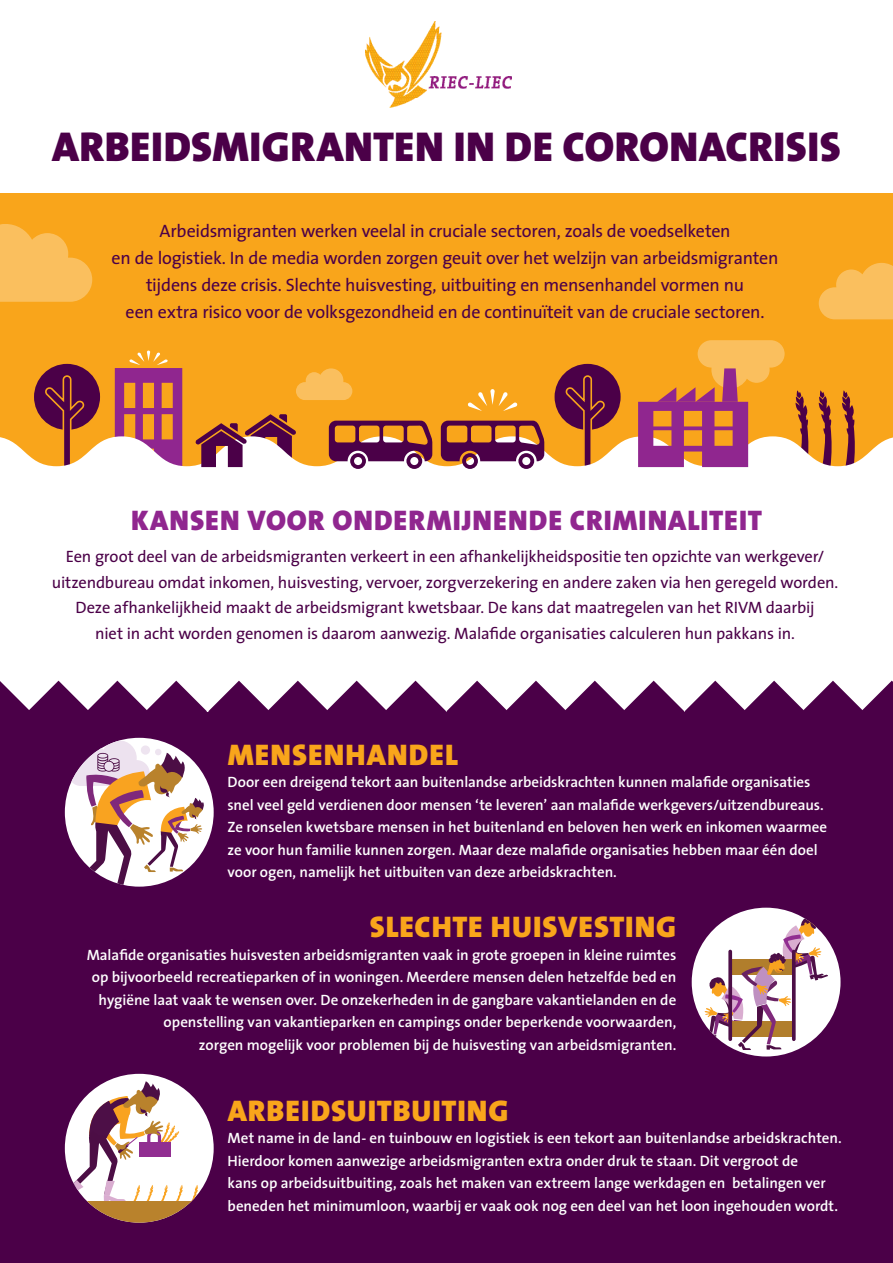
<style>
.page{position:relative;width:893px;height:1263px;background:#fff}
.page>*{position:absolute;margin:0;border:0;box-sizing:border-box;transform-origin:0 0}
.TITEL{font:900 42px "The Sans";letter-spacing:.015em;color:#4b0048}
.TITEL_kansen{font:900 30px "The Sans";letter-spacing:.035em;color:#f9a51b}
.TITEL_2{font:900 28.5px "The Sans";letter-spacing:.035em;color:#90268f}
.Intro{font:18px "The Sans";letter-spacing:-.015em;color:#4b0048}
.Intro-2{font:16.5px/25.5px "The Sans";letter-spacing:-.01em;color:#4b0048;text-align:center}
.Body_wit{font:600 15px/22.5px "The Sans";color:#fff}
</style>
<div class="page">
<div style="left:0;top:194px;width:893px;height:697px;background:#f9a51b"></div>
<svg style="left:842px;top:390px;width:13px;height:46px"></svg>
<svg style="left:819px;top:390px;width:13px;height:46px"></svg>
<svg style="left:795px;top:390px;width:13px;height:46px"></svg>
<svg style="left:115px;top:350px;width:67px;height:86px"></svg>
<div style="left:34px;top:364px;width:66px;height:66px;background:#4b0048;border-radius:50%"></div>
<svg style="left:43px;top:374px;width:43px;height:62px"></svg>
<div style="left:555px;top:364px;width:66px;height:66px;background:#4b0048;border-radius:50%"></div>
<svg style="left:564px;top:375px;width:43px;height:61px"></svg>
<div style="left:0;top:436px;width:893px;height:245px;background:#fff"></div>
<svg style="left:0;top:224px;width:92px;height:78px"></svg>
<svg style="left:819px;top:263px;width:74px;height:56px"></svg>
<svg style="left:296px;top:368px;width:56px;height:32px"></svg>
<svg style="left:441px;top:421px;width:103px;height:48px"></svg>
<svg style="left:329px;top:421px;width:103px;height:48px"></svg>
<svg style="left:195px;top:414px;width:101px;height:53px"></svg>
<svg style="left:467px;top:389px;width:51px;height:22px"></svg>
<svg style="left:638px;top:340px;width:147px;height:127px"></svg>
<img style="left:365px;top:21px;width:146px;height:87px">
<div style="left:0;top:712px;width:893px;height:551px;background:#4b0048"></div>
<svg style="left:0;top:681px;width:893px;height:206px"></svg>
<div style="left:65px;top:1074px;width:149px;height:149px;background:#fff;border-radius:50%"></div>
<svg style="left:65px;top:1081px;width:133px;height:121px"></svg>
<svg style="left:88px;top:1202px;width:103px;height:21px;fill:#b9822c"></svg>
<div style="left:692px;top:908px;width:148px;height:148px;background:#fff;border-radius:50%"></div>
<svg style="left:698px;top:912px;width:130px;height:138px"></svg>
<p class="TITEL" style="left:52px;top:111px;width:790px">ARBEIDSMIGRANTEN IN DE CORONACRISIS</p>
<p class="Intro" style="left:160px;top:216px;width:573px">Arbeidsmigranten werken veelal in cruciale sectoren, zoals de voedselketen</p>
<p class="Intro" style="left:112px;top:243px;width:668px">en de logistiek. In de media worden zorgen geuit over het welzijn van arbeidsmigranten</p>
<p class="Intro" style="left:146px;top:270px;width:600px">tijdens deze crisis. Slechte huisvesting, uitbuiting en mensenhandel vormen nu</p>
<p class="Intro" style="left:126px;top:297px;width:640px">een extra risico voor de volksgezondheid en de continuïteit van de cruciale sectoren.</p>
<p class="TITEL_2" style="left:131px;top:496px;width:632px">KANSEN VOOR ONDERMIJNENDE CRIMINALITEIT</p>
<p class="Intro-2" style="left:52px;top:543px;width:788px">Een groot deel van de arbeidsmigranten verkeert in een afhankelijkheidspositie ten opzichte van werkgever/ uitzendbureau omdat inkomen, huisvesting, vervoer, zorgverzekering en andere zaken via hen geregeld worden.<br>Deze afhankelijkheid maakt de arbeidsmigrant kwetsbaar. De kans dat maatregelen van het RIVM daarbij</p>
<p class="Intro-2" style="left:95px;top:620px;width:701px">niet in acht worden genomen is daarom aanwezig. Malafide organisaties calculeren hun pakkans in.</p>
<p class="TITEL_kansen" style="left:228px;top:729px;width:232px">MENSENHANDEL</p>
<p class="Body_wit" style="left:227px;top:770px;width:585px">Door een dreigend tekort aan buitenlandse arbeidskrachten kunnen malafide organisaties</p>
<p class="Body_wit" style="left:227px;top:793px;width:598px">snel veel geld verdienen door mensen ‘te leveren’ aan malafide werkgevers/uitzendbureaus.</p>
<p class="Body_wit" style="left:227px;top:815px;width:601px">Ze ronselen kwetsbare mensen in het buitenland en beloven hen werk en inkomen waarmee ze voor hun familie kunnen zorgen. Maar deze malafide organisaties hebben maar één doel</p>
<p class="Body_wit" style="left:227px;top:860px;width:391px">voor ogen, namelijk het uitbuiten van deze arbeidskrachten.</p>
<p class="TITEL_kansen" style="left:370px;top:901px;width:308px">SLECHTE HUISVESTING</p>
<p class="Body_wit" style="left:87px;top:943px;width:591px;text-align:right">Malafide organisaties huisvesten arbeidsmigranten vaak in grote groepen in kleine ruimtes op bijvoorbeeld recreatieparken of in woningen. Meerdere mensen delen hetzelfde bed en hygiëne laat vaak te wensen over. De onzekerheden in de gangbare vakantielanden en de openstelling van vakantieparken en campings onder beperkende voorwaarden,</p>
<p class="Body_wit" style="left:199px;top:1033px;width:479px">zorgen mogelijk voor problemen bij de huisvesting van arbeidsmigranten.</p>
<p class="TITEL_kansen" style="left:228px;top:1085px;width:282px">ARBEIDSUITBUITING</p>
<p class="Body_wit" style="left:227px;top:1126px;width:616px">Met name in de land- en tuinbouw en logistiek is een tekort aan buitenlandse arbeidskrachten.<br>Hierdoor komen aanwezige arbeidsmigranten extra onder druk te staan. Dit vergroot de<br>kans op arbeidsuitbuiting, zoals het maken van extreem lange werkdagen en betalingen ver beneden het minimumloon, waarbij er vaak ook nog een deel van het loon ingehouden wordt.</p>
</div>
